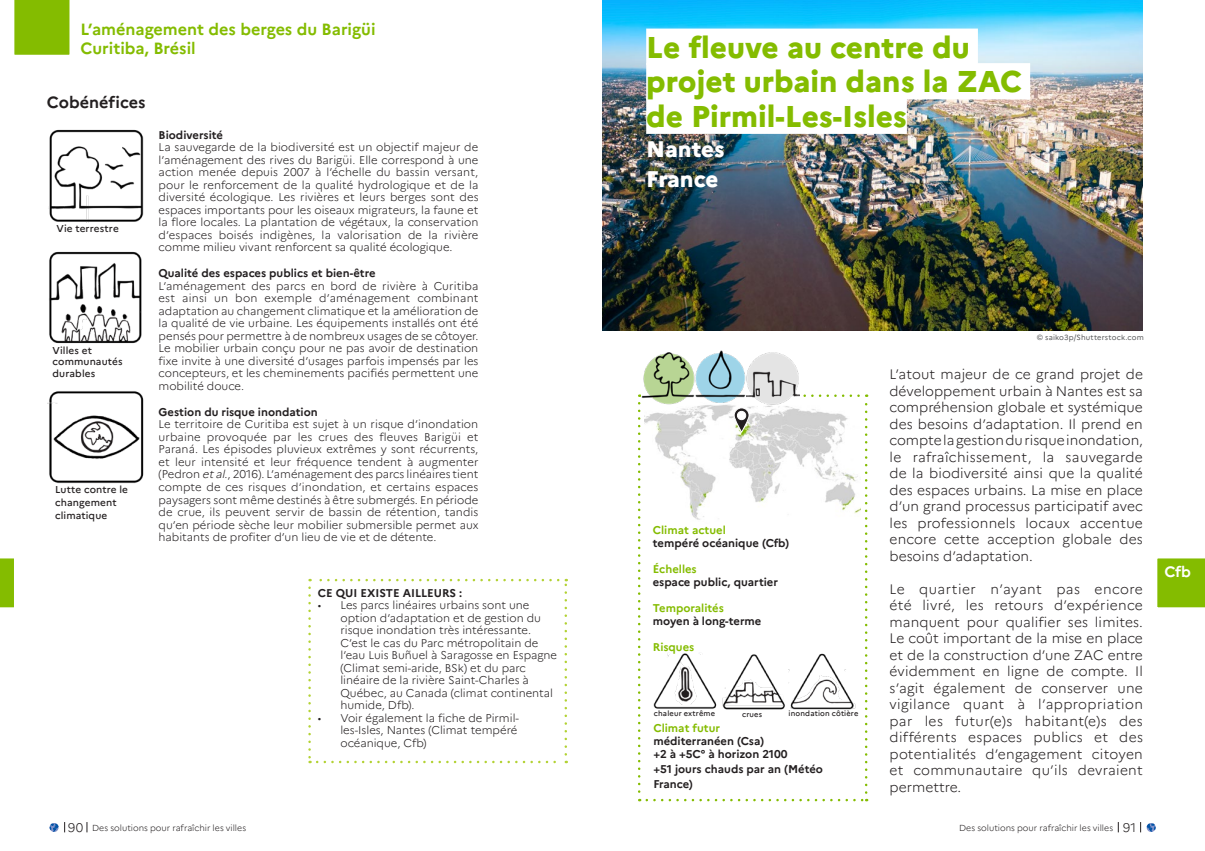
<style>
.page{position:relative;width:1205px;height:851px;background:#fff}
.page>*{position:absolute;margin:0;border:0;box-sizing:border-box;transform-origin:0 0}
.t1{font:800 30px/34.5px "Marianne";color:#84bc00}
.t2{font:800 22.5px/30px "Marianne";letter-spacing:-.01em;color:#fff}
.t3{font:700 16.25px/18.8px "Marianne";color:#84bc00}
.t4{font:700 16.25px "Marianne";letter-spacing:-.005em;color:#231f20}
.t5{font:700 15px "Marianne";color:#fff}
.t6{font:300 13.75px/16.5px "Marianne";letter-spacing:.01em;color:#231f20;text-align:justify}
.t7{font:300 11.25px/12.5px "Marianne";color:#231f20;text-align:justify}
.t8{font:700 11.25px/12.9px "Marianne";color:#231f20}
.t9{font:700 11.25px "Marianne";color:#84bc00}
.t10{font:500 10px/11.2px "Marianne";letter-spacing:.01em;color:#231f20}
.t11{font:300 8.75px "Marianne";color:#231f20}
.t12{font:500 7.5px "Marianne";letter-spacing:.02em;color:#231f20}
.t13{font:7.5px "Marianne";letter-spacing:.02em;color:#57585a}
.s1{font-style:italic}
.s2{font-size:12.5px}
</style>
<div class="page">
<svg style="left:638px;top:403px;width:2px;height:398px"></svg>
<svg style="left:647px;top:798px;width:220px;height:3px"></svg>
<svg style="left:865px;top:394px;width:2px;height:398px"></svg>
<svg style="left:639px;top:394px;width:219px;height:3px"></svg>
<img style="left:654px;top:653px;width:202px;height:57px">
<svg style="left:308px;top:587px;width:3px;height:176px"></svg>
<svg style="left:317px;top:760px;width:250px;height:3px"></svg>
<svg style="left:564px;top:578px;width:3px;height:176px"></svg>
<svg style="left:310px;top:578px;width:248px;height:3px"></svg>
<svg style="left:50px;top:822px;width:15px;height:10px"></svg>
<svg style="left:1140px;top:822px;width:15px;height:10px"></svg>
<img style="left:49px;top:251px;width:92px;height:93px">
<img style="left:48px;top:129px;width:96px;height:93px">
<div style="left:14px;top:0;width:56px;height:55px;background:#84bc00"></div>
<svg style="left:0;top:558px;width:14px;height:50px"></svg>
<img style="left:48px;top:391px;width:96px;height:93px">
<img style="left:644px;top:402px;width:217px;height:118px">
<img style="left:602px;top:0;width:541px;height:330px">
<div style="left:646px;top:29px;width:332px;height:36px;background:#fff"></div>
<div style="left:646px;top:63px;width:384px;height:36px;background:#fff"></div>
<div style="left:646px;top:98px;width:261px;height:36px;background:#fff"></div>
<svg style="left:734px;top:408px;width:15px;height:24px"></svg>
<div style="left:733px;top:407px;width:16px;height:25px;border:1px solid #fff;border-radius:7px"></div>
<div style="left:737px;top:411px;width:9px;height:8px;background:#fff;border-radius:50%"></div>
<div style="left:737px;top:411px;width:9px;height:8px;border:1px solid #fff;border-radius:50%"></div>
<div style="left:641px;top:391px;width:160px;height:9px;background:#fff"></div>
<img style="left:641px;top:352px;width:54px;height:52px">
<img style="left:694px;top:351px;width:52px;height:51px">
<div style="left:1157px;top:558px;width:48px;height:50px;background:#84bc00"></div>
<img style="left:746px;top:352px;width:54px;height:53px">
<h3 class="t3" style="left:81px;top:20px;width:296px">L’aménagement des berges du Barigüi<br>Curitiba, Brésil</h3>
<h3 class="t4" style="left:47px;top:92px;width:100px">Cobénéfices</h3>
<p class="t10" style="left:56px;top:223px;width:64px">Vie terrestre</p>
<p class="t10" style="left:53px;top:345px;width:72px">Villes et communautés durables</p>
<p class="t10" style="left:55px;top:483px;width:74px;line-height:12.8px">Lutte contre le changement climatique</p>
<p class="t8" style="left:159px;top:128px;width:66px">Biodiversité</p>
<p class="t7" style="left:159px;top:141px;width:321px">La sauvegarde de la biodiversité est un objectif majeur de l’aménagement des rives du Barigüi. Elle correspond à une action menée depuis 2007 à l’échelle du bassin versant, pour le renforcement de la qualité hydrologique et de la diversité écologique. Les rivières et leurs berges sont des espaces importants pour les oiseaux migrateurs, la faune et la flore locales. La plantation de végétaux, la conservation d’espaces boisés indigènes, la valorisation de la rivière comme milieu vivant renforcent sa qualité écologique.</p>
<p class="t8" style="left:159px;top:267px;width:219px">Qualité des espaces publics et bien-être</p>
<p class="t7" style="left:159px;top:279px;width:321px">L’aménagement des parcs en bord de rivière à Curitiba est ainsi un bon exemple d’aménagement combinant adaptation au changement climatique et la amélioration de la qualité de vie urbaine. Les équipements installés ont été pensés pour permettre à de nombreux usages de se côtoyer.<br>Le mobilier urbain conçu pour ne pas avoir de destination fixe invite à une diversité d’usages parfois impensés par les concepteurs, et les cheminements pacifiés permettent une mobilité douce.</p>
<p class="t8" style="left:159px;top:405px;width:161px">Gestion du risque inondation</p>
<p class="t7" style="left:159px;top:418px;width:321px">Le territoire de Curitiba est sujet à un risque d’inondation urbaine provoquée par les crues des fleuves Barigüi et Paraná. Les épisodes pluvieux extrêmes y sont récurrents, et leur intensité et leur fréquence tendent à augmenter (Pedron <span class="s1">etal</span>., 2016). L’aménagement des parcs linéaires tient compte de ces risques d’inondation, et certains espaces paysagers sont même destinés à être submergés. En période de crue, ils peuvent servir de bassin de rétention, tandis qu’en période sèche leur mobilier submersible permet aux habitants de profiter d’un lieu de vie et de détente.</p>
<p class="t8" style="left:318px;top:586px;width:146px">CE QUI EXISTE AILLEURS :</p>
<p class="t7" style="left:340px;top:599px;width:218px;text-align:left;text-indent:-22px">• Les parcs linéaires urbains sont une option d’adaptation et de gestion du risque inondation très intéressante.<br>C’est le cas du Parc métropolitain de l’eau Luis Buñuel à Saragosse en Espagne (Climat semi-aride, BSk) et du parc linéaire de la rivière Saint-Charles à Québec, au Canada (climat continental humide, Dfb).</p>
<p class="t7" style="left:340px;top:711px;width:180px;text-align:left;text-indent:-22px">• Voir également la fiche de Pirmil&shy;les-Isles, Nantes (Climat tempéré océanique, Cfb)</p>
<h1 class="t1" style="left:646px;top:30px;width:377px">Le fleuve au centre du projet urbain dans la ZAC de Pirmil-Les-Isles</h1>
<h2 class="t2" style="left:646px;top:134px;width:80px">Nantes<br>France</h2>
<p class="t13" style="left:1037px;top:332px;width:109px">© saiko3p/Shutterstock.com</p>
<p class="t9" style="left:653px;top:523px;width:75px">Climat actuel</p>
<p class="t8" style="left:653px;top:536px;width:138px">tempéré océanique (Cfb)</p>
<p class="t9" style="left:653px;top:562px;width:45px">Échelles</p>
<p class="t8" style="left:653px;top:575px;width:127px">espace public, quartier</p>
<p class="t9" style="left:653px;top:600px;width:72px">Temporalités</p>
<p class="t8" style="left:653px;top:614px;width:110px">moyen à long-terme</p>
<p class="t9" style="left:653px;top:639px;width:43px">Risques</p>
<p class="t12" style="left:654px;top:708px;width:63px">chaleur extrême</p>
<p class="t12" style="left:742px;top:709px;width:22px">crues</p>
<p class="t12" style="left:788px;top:709px;width:71px">inondation côtière</p>
<p class="t9" style="left:653px;top:721px;width:68px">Climat futur</p>
<p class="t8" style="left:653px;top:734px;width:136px">méditerranéen (Csa)<br>+2 à +5C° à horizon 2100</p>
<p class="t8" style="left:653px;top:761px;width:171px;line-height:15px">+51 jours chauds par an (Météo<br>France)</p>
<p class="t6" style="left:889px;top:366px;width:255px">L’atout majeur de ce grand projet de développement urbain à Nantes est sa compréhension globale et systémique des besoins d’adaptation. Il prend en compte la gestion du risque inondation, le rafraîchissement, la sauvegarde de la biodiversité ainsi que la qualité des espaces urbains. La mise en place d’un grand processus participatif avec les professionnels locaux accentue encore cette acception globale des besoins d’adaptation.</p>
<p class="t6" style="left:889px;top:580px;width:255px">Le quartier n’ayant pas encore été livré, les retours d’expérience manquent pour qualifier ses limites.<br>Le coût important de la mise en place et de la construction d’une ZAC entre évidemment en ligne de compte. Il s’agit également de conserver une vigilance quant à l’appropriation par les futur(e)s habitant(e)s des différents espaces publics et des potentialités d’engagement citoyen et communautaire qu’ils devraient permettre.</p>
<p class="t11" style="left:68px;top:822px;width:180px"><span class="s2">90</span> Des solutions pour rafraîchir les villes</p>
<p class="t11" style="left:959px;top:822px;width:179px">Des solutions pour rafraîchir les villes <span class="s2">91</span></p>
<h3 class="t5" style="left:1164px;top:562px;width:28px">Cfb</h3>
</div>
